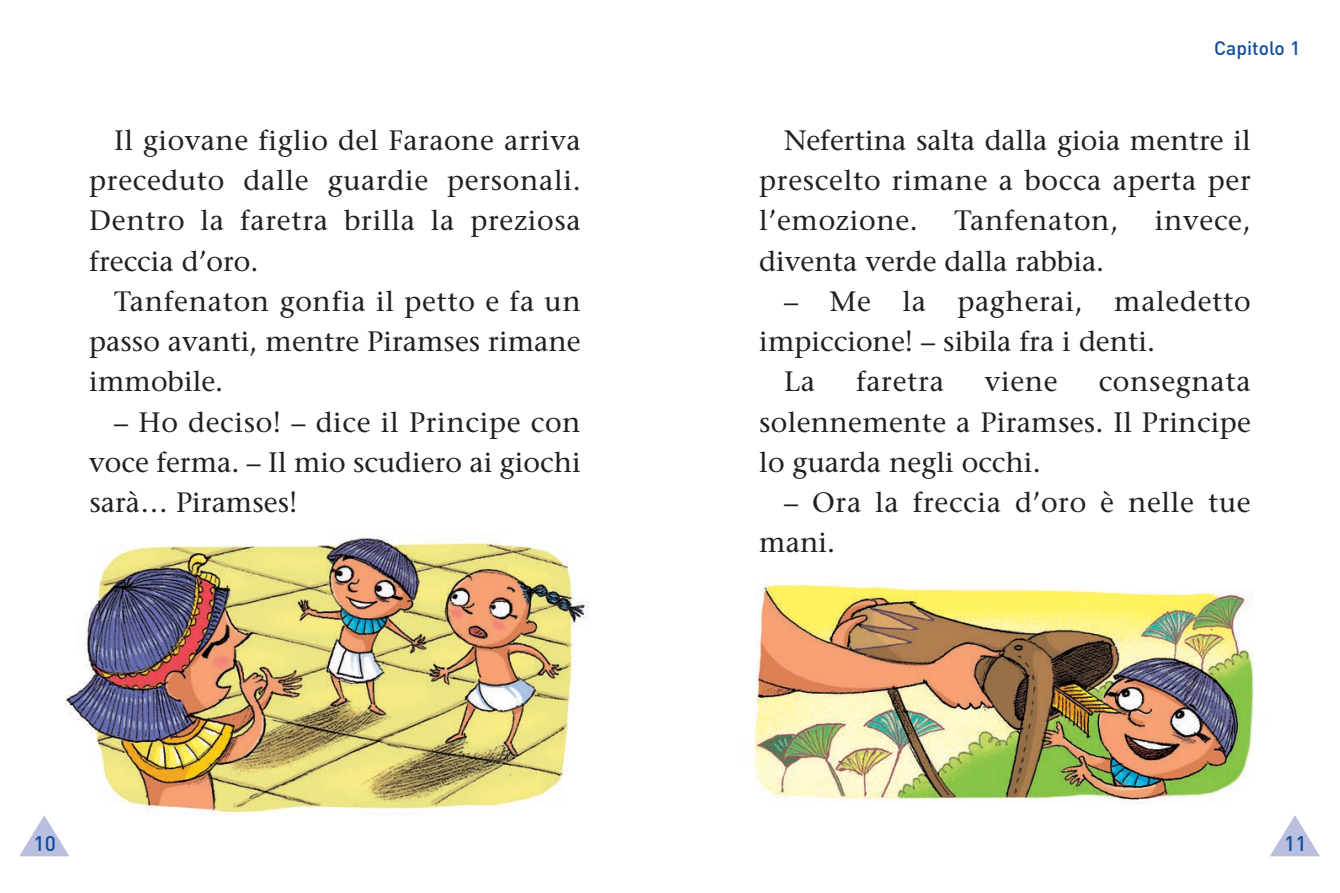
<style>
.page{position:relative;width:1340px;height:893px;background:#fff}
.page>*{position:absolute;margin:0;border:0;box-sizing:border-box;transform-origin:0 0}
.t1{font:28px/40.2px "Stone Serif";letter-spacing:.01em;color:#231f20;text-align:justify}
.t2{font:500 21px "DIN";color:#0d4da1}
.t3{font:500 19.25px "DIN";color:#0d4da1}
</style>
<div class="page">
<svg style="left:1270px;top:815px;width:50px;height:41px"></svg>
<svg style="left:19px;top:815px;width:50px;height:41px"></svg>
<img style="left:64px;top:537px;width:524px;height:285px">
<img style="left:753px;top:577px;width:501px;height:228px">
<p class="t1" style="left:89px;top:120px;width:493px;text-indent:25px">Il giovane figlio del Faraone arriva preceduto dalle guardie personali.<br>Dentro la faretra brilla la preziosa freccia d’oro.</p>
<p class="t1" style="left:89px;top:281px;width:493px;text-indent:25px">Tanfenaton gonfia il petto e fa un passo avanti, mentre Piramses rimane immobile.</p>
<p class="t1" style="left:89px;top:402px;width:493px;text-indent:25px">– Ho deciso! – dice il Principe con voce ferma. – Il mio scudiero ai giochi sarà… Piramses!</p>
<p class="t2" style="left:33px;top:830px;width:24px">10</p>
<p class="t3" style="left:1214px;top:36px;width:88px">Capitolo 1</p>
<p class="t1" style="left:759px;top:120px;width:493px;text-indent:25px">Nefertina salta dalla gioia mentre il prescelto rimane a bocca aperta per l’emozione.</p>
<p class="t1" style="left:954px;top:200px;width:165px">Tanfenaton,</p>
<p class="t1" style="left:1154px;top:200px;width:97px">invece,</p>
<p class="t1" style="left:759px;top:241px;width:346px">diventa verde dalla rabbia.</p>
<p class="t1" style="left:784px;top:281px;width:468px">– Me la pagherai, maledetto</p>
<p class="t1" style="left:759px;top:321px;width:397px">impiccione! – sibila fra i denti.</p>
<p class="t1" style="left:784px;top:361px;width:32px">La</p>
<p class="t1" style="left:856px;top:361px;width:89px">faretra</p>
<p class="t1" style="left:984px;top:361px;width:74px">viene</p>
<p class="t1" style="left:759px;top:361px;width:493px;text-indent:339px">consegnata solennemente a Piramses. Il Principe lo guarda negli occhi.</p>
<p class="t1" style="left:759px;top:482px;width:493px;text-indent:25px">– Ora la freccia d’oro è nelle tue mani.</p>
<p class="t2" style="left:1284px;top:830px;width:24px">11</p>
</div>
